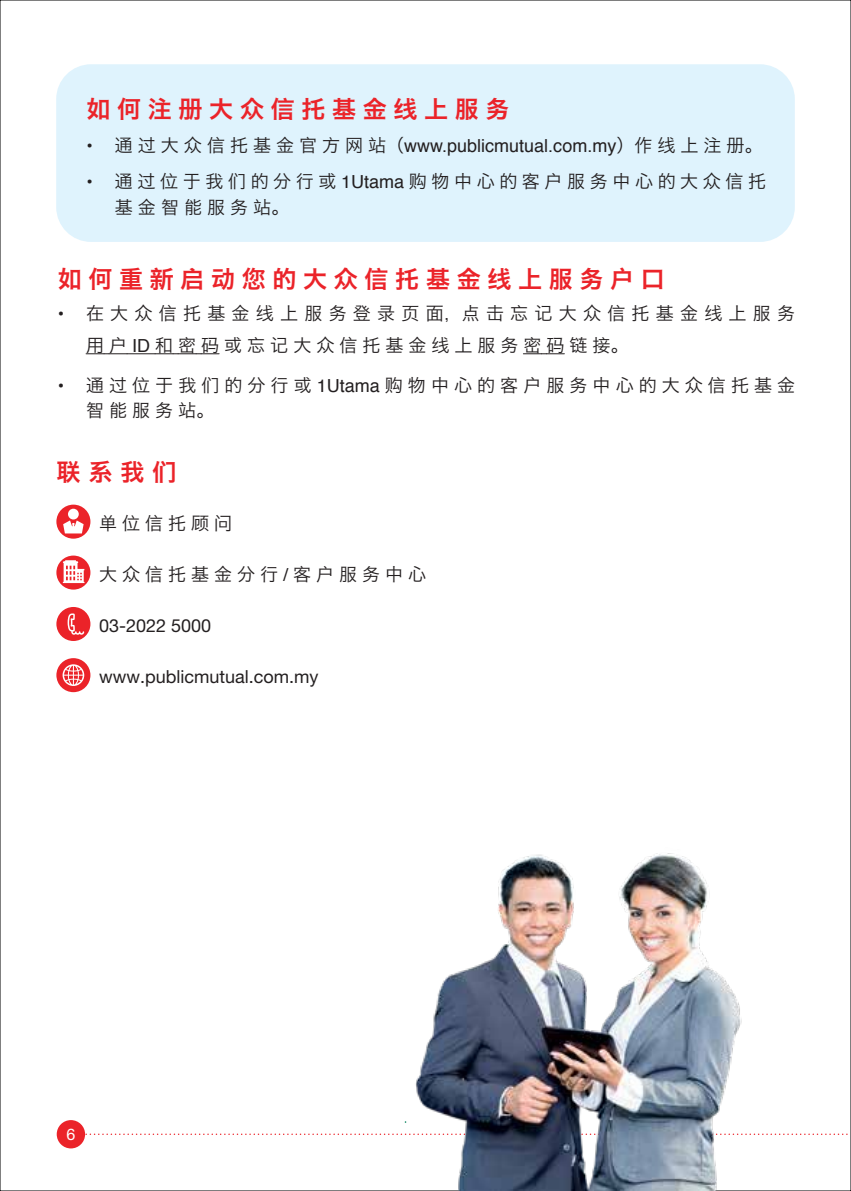
<style>
.page{position:relative;width:851px;height:1191px;background:#fff}
.page>*{position:absolute;margin:0;border:0;box-sizing:border-box;transform-origin:0 0}
.t1{font:24px "Hiragino Sans GB W6";letter-spacing:.28em;color:#eb2329}
.t2{font:18px/25px "Hiragino Sans GB W3";letter-spacing:.28em;color:#231f20}
.t3{font:18px/32px "Hiragino Sans GB W3";letter-spacing:.345em;color:#231f20}
.t4{font:18px "Helvetica";color:#231f20}
.t5{font:18px/26px "Hiragino Sans GB W3";letter-spacing:.255em;color:#231f20}
.t6{font:18px "Helvetica Neue LT Std";color:#231f20}
.t7{font:16px "Helvetica Neue LT Std";color:#fff}
.s1{font-family:"Hiragino Sans GB W3"}
.s2{font-family:"Helvetica"}
</style>
<div class="page">
<svg style="left:85px;top:1133px;width:763px;height:3px"></svg>
<div style="left:57px;top:1120px;width:28px;height:28px;background:#eb2329;border-radius:50%"></div>
<div style="left:56px;top:64px;width:738px;height:178px;background:#dff3fd;border-radius:35px"></div>
<svg style="left:86px;top:353px;width:133px;height:1px"></svg>
<svg style="left:523px;top:353px;width:41px;height:1px"></svg>
<div style="left:56px;top:658px;width:34px;height:34px;background:#eb2329;border-radius:50%"></div>
<svg style="left:63px;top:664px;width:21px;height:22px"></svg>
<div style="left:56px;top:504px;width:34px;height:34px;background:#eb2329;border-radius:50%"></div>
<div style="left:68px;top:509px;width:11px;height:10px;background:#fff;border-radius:50%"></div>
<svg style="left:63px;top:520px;width:21px;height:13px"></svg>
<svg style="left:56px;top:555px;width:34px;height:34px"></svg>
<svg style="left:63px;top:560px;width:21px;height:23px"></svg>
<div style="left:56px;top:607px;width:34px;height:34px;background:#eb2329;border-radius:50%"></div>
<svg style="left:68px;top:613px;width:16px;height:22px"></svg>
<img style="left:259px;top:853px;width:539px;height:338px">
<h1 class="t1" style="left:86px;top:93px;width:424px">如何注册大众信托基金线上服务</h1>
<p class="t4" style="left:86px;top:132px;width:677px">• <span class="s1">通过大众信托基金官方网站（</span>www.publicmutual.com.my<span class="s1">）作线上注册。</span></p>
<p class="t5" style="left:115px;top:168px;width:652px;text-indent:-28px"><span class="s2">•</span> 通过位于我们的分行或 <span class="s2">1Utama</span> 购物中心的客户服务中心的大众信托基金智能服务站。</p>
<h1 class="t1" style="left:58px;top:263px;width:608px">如何重新启动您的大众信托基金线上服务户口</h1>
<p class="t3" style="left:86px;top:297px;width:710px;text-indent:-28px"><span class="s2">•</span> 在大众信托基金线上服务登录页面，点击忘记大众信托基金线上服务用户 <span class="s2">ID</span> 和密码或忘记大众信托基金线上服务密码链接。</p>
<p class="t2" style="left:86px;top:372px;width:710px;text-indent:-28px"><span class="s2">•</span> 通过位于我们的分行或 <span class="s2">1Utama</span> 购物中心的客户服务中心的大众信托基金智能服务站。</p>
<h1 class="t1" style="left:56px;top:456px;width:121px">联 系 我 们</h1>
<p class="t2" style="left:99px;top:510px;width:135px">单位信托顾问</p>
<p class="t2" style="left:99px;top:561px;width:329px">大众信托基金分行 <span class="s2">/</span> 客户服务中心</p>
<p class="t6" style="left:99px;top:614px;width:114px">03-2022 5000</p>
<p class="t6" style="left:99px;top:665px;width:221px">www.publicmutual.com.my</p>
<p class="t7" style="left:66px;top:1124px;width:10px">6</p>
</div>
